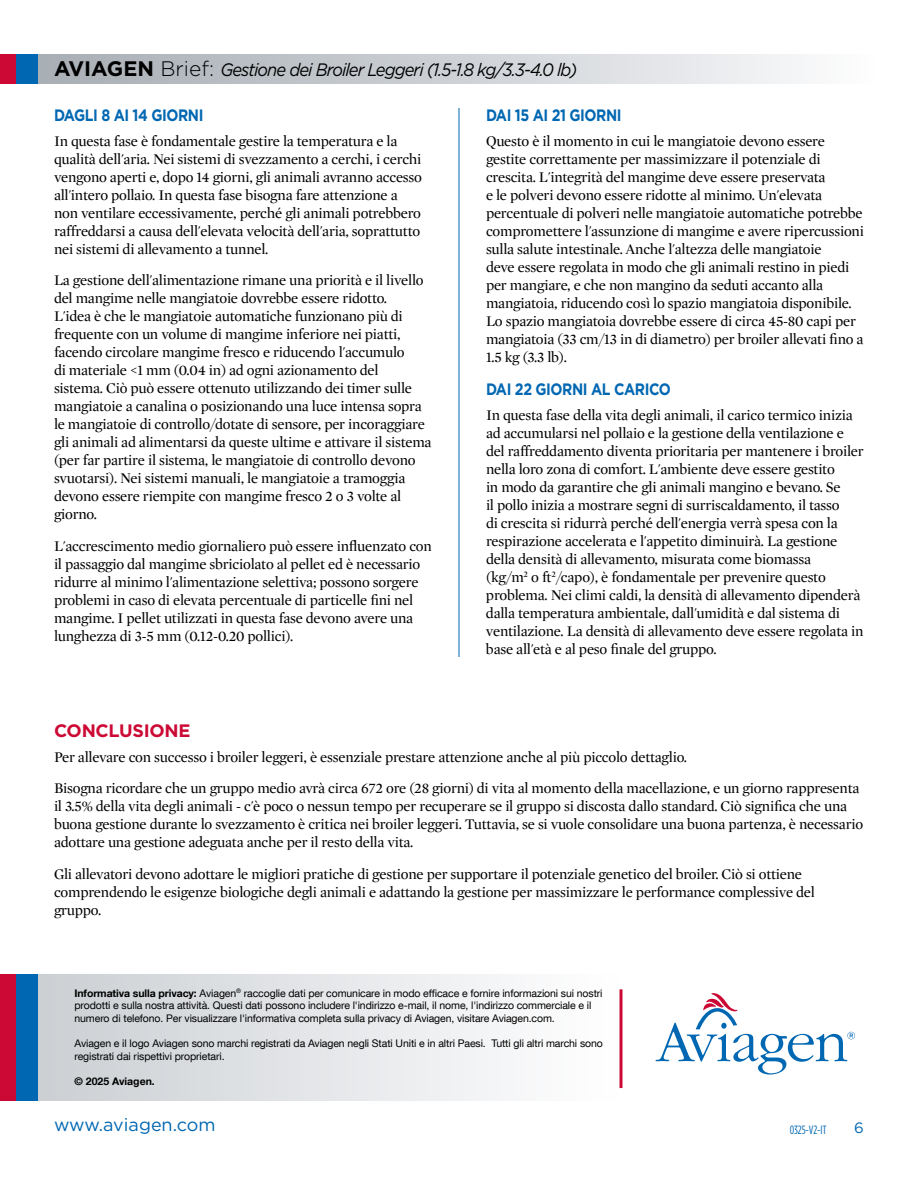
<style>
.page{position:relative;width:918px;height:1188px;background:#fff}
.page>*{position:absolute;margin:0;border:0;box-sizing:border-box;transform-origin:0 0}
.t1{font:italic 18px "Gotham";letter-spacing:-.055em;color:#000;scale:.92 1}
.t2{font:18px "Gotham";color:#0067b2}
.t3{font:700 18px "Gotham";letter-spacing:-.015em;color:#cc0935}
.t4{font:700 16.5px "Gotham";letter-spacing:-.03em;color:#0067b2;scale:.86 1}
.t5{font:15px/18px "Mercury Display";letter-spacing:-.015em;color:#000}
.t6{font:15px "Gotham";color:#0067b2}
.t7{font:12px "Gotham Condensed";color:#0067b2}
.t8{font:10.5px/12.6px "Helvetica Neue LT Com";letter-spacing:-.01em;color:#000}
.t9{font:700 10.5px "Helvetica Neue LT Com";color:#000}
.s1{font-weight:700;font-style:normal;font-size:21px}
.s2{font-weight:300;font-style:normal;font-size:21px}
.s3{font-weight:700}
</style>
<div class="page">
<div style="left:37px;top:54px;width:839px;height:30px;background:linear-gradient(to right,#a5acb2,#fbfbfc)"></div>
<div style="left:0;top:54px;width:16px;height:30px;background:#cc0935"></div>
<div style="left:16px;top:54px;width:22px;height:30px;background:#0067b2"></div>
<hr style="left:459px;top:108px;width:1px;height:549px;background:#0067b2">
<div style="left:35px;top:974px;width:586px;height:127px;background:linear-gradient(to right,#cbd0d3,#fffeff)"></div>
<hr style="left:620px;top:989px;width:2px;height:99px;background:#cc0935">
<svg style="left:656px;top:993px;width:199px;height:82px"></svg>
<div style="left:0;top:974px;width:16px;height:127px;background:#cc0935"></div>
<div style="left:16px;top:974px;width:22px;height:127px;background:#0067b2"></div>
<p class="t1" style="left:54px;top:58px;width:570px"><span class="s1">AVIAGEN</span> <span class="s2">Brief:</span> Gestione dei Broiler Leggeri (1.5-1.8 kg/3.3-4.0 lb)</p>
<p class="t4" style="left:54px;top:104px;width:175px">DAGLI 8 AI 14 GIORNI</p>
<p class="t5" style="left:54px;top:132px;width:370px">In questa fase è fondamentale gestire la temperatura e la qualità dell'aria. Nei sistemi di svezzamento a cerchi, i cerchi vengono aperti e, dopo 14 giorni, gli animali avranno accesso all'intero pollaio. In questa fase bisogna fare attenzione a non ventilare eccessivamente, perché gli animali potrebbero raffreddarsi a causa dell'elevata velocità dell'aria, soprattutto nei sistemi di allevamento a tunnel.</p>
<p class="t5" style="left:54px;top:272px;width:379px">La gestione dell'alimentazione rimane una priorità e il livello del mangime nelle mangiatoie dovrebbe essere ridotto.<br>L'idea è che le mangiatoie automatiche funzionano più di frequente con un volume di mangime inferiore nei piatti, facendo circolare mangime fresco e riducendo l'accumulo<br>di materiale &lt;1 mm (0.04 in) ad ogni azionamento del<br>sistema. Ciò può essere ottenuto utilizzando dei timer sulle mangiatoie a canalina o posizionando una luce intensa sopra le mangiatoie di controllo/dotate di sensore, per incoraggiare gli animali ad alimentarsi da queste ultime e attivare il sistema (per far partire il sistema, le mangiatoie di controllo devono svuotarsi). Nei sistemi manuali, le mangiatoie a tramoggia devono essere riempite con mangime fresco 2 o 3 volte al giorno.</p>
<p class="t5" style="left:54px;top:537px;width:379px">L'accrescimento medio giornaliero può essere influenzato con il passaggio dal mangime sbriciolato al pellet ed è necessario ridurre al minimo l'alimentazione selettiva; possono sorgere problemi in caso di elevata percentuale di particelle fini nel mangime. I pellet utilizzati in questa fase devono avere una lunghezza di 3-5 mm (0.12-0.20 pollici).</p>
<p class="t4" style="left:486px;top:104px;width:159px">DAI 15 AI 21 GIORNI</p>
<p class="t5" style="left:486px;top:132px;width:379px">Questo è il momento in cui le mangiatoie devono essere gestite correttamente per massimizzare il potenziale di crescita. L'integrità del mangime deve essere preservata<br>e le polveri devono essere ridotte al minimo. Un'elevata percentuale di polveri nelle mangiatoie automatiche potrebbe compromettere l'assunzione di mangime e avere ripercussioni sulla salute intestinale. Anche l'altezza delle mangiatoie<br>deve essere regolata in modo che gli animali restino in piedi per mangiare, e che non mangino da seduti accanto alla mangiatoia, riducendo così lo spazio mangiatoia disponibile.<br>Lo spazio mangiatoia dovrebbe essere di circa 45-80 capi per mangiatoia (33 cm/13 in di diametro) per broiler allevati fino a 1.5 kg (3.3 lb).</p>
<p class="t4" style="left:486px;top:378px;width:216px">DAI 22 GIORNI AL CARICO</p>
<p class="t5" style="left:486px;top:406px;width:379px">In questa fase della vita degli animali, il carico termico inizia ad accumularsi nel pollaio e la gestione della ventilazione e del raffreddamento diventa prioritaria per mantenere i broiler nella loro zona di comfort. L'ambiente deve essere gestito<br>in modo da garantire che gli animali mangino e bevano. Se<br>il pollo inizia a mostrare segni di surriscaldamento, il tasso<br>di crescita si ridurrà perché dell'energia verrà spesa con la respirazione accelerata e l'appetito diminuirà. La gestione della densità di allevamento, misurata come biomassa<br>(kg/m<sup>2</sup> o ft<sup>2</sup>/capo), è fondamentale per prevenire questo problema. Nei climi caldi, la densità di allevamento dipenderà dalla temperatura ambientale, dall'umidità e dal sistema di ventilazione. La densità di allevamento deve essere regolata in base all'età e al peso finale del gruppo.</p>
<p class="t3" style="left:54px;top:719px;width:138px">CONCLUSIONE</p>
<p class="t5" style="left:54px;top:741px;width:807px;line-height:31.5px">Per allevare con successo i broiler leggeri, è essenziale prestare attenzione anche al più piccolo dettaglio.<br>Bisogna ricordare che un gruppo medio avrà circa 672 ore (28 giorni) di vita al momento della macellazione, e un giorno rappresenta</p>
<p class="t5" style="left:54px;top:797px;width:811px">il 3.5% della vita degli animali - c'è poco o nessun tempo per recuperare se il gruppo si discosta dallo standard. Ciò significa che una buona gestione durante lo svezzamento è critica nei broiler leggeri. Tuttavia, se si vuole consolidare una buona partenza, è necessario adottare una gestione adeguata anche per il resto della vita.</p>
<p class="t5" style="left:54px;top:865px;width:762px">Gli allevatori devono adottare le migliori pratiche di gestione per supportare il potenziale genetico del broiler. Ciò si ottiene comprendendo le esigenze biologiche degli animali e adattando la gestione per massimizzare le performance complessive del gruppo.</p>
<p class="t8" style="left:75px;top:987px;width:530px"><span class="s3">Informativa sulla privacy:</span> Aviagen<sup>®</sup> raccoglie dati per comunicare in modo efficace e fornire informazioni sui nostri prodotti e sulla nostra attività. Questi dati possono includere l'indirizzo e-mail, il nome, l'indirizzo commerciale e il numero di telefono. Per visualizzare l'informativa completa sulla privacy di Aviagen, visitare Aviagen.com.</p>
<p class="t8" style="left:75px;top:1037px;width:530px">Aviagen e il logo Aviagen sono marchi registrati da Aviagen negli Stati Uniti e in altri Paesi. Tutti gli altri marchi sono registrati dai rispettivi proprietari.</p>
<p class="t9" style="left:75px;top:1075px;width:82px">© 2025 Aviagen.</p>
<p class="t2" style="left:54px;top:1113px;width:163px">www.aviagen.com</p>
<p class="t7" style="left:790px;top:1123px;width:38px">0325-V2-IT</p>
<p class="t6" style="left:854px;top:1119px;width:11px">6</p>
</div>
